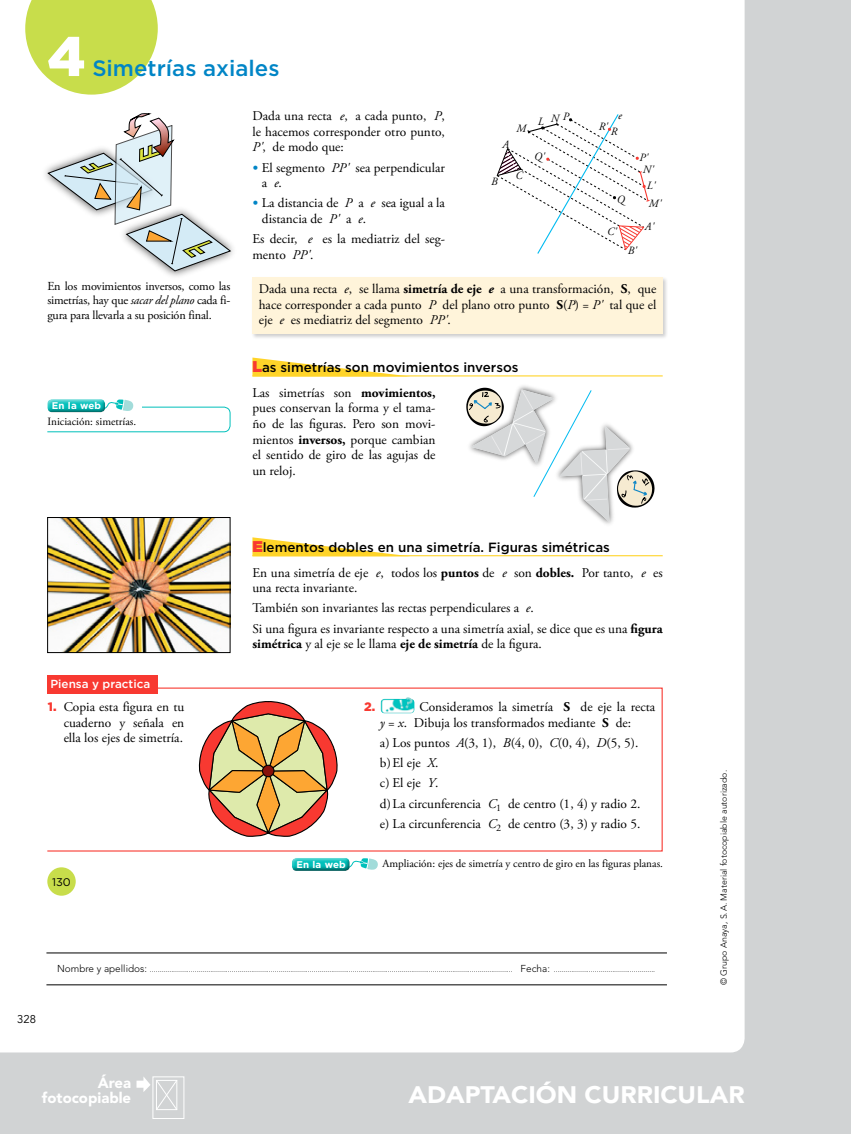
<style>
.page{position:relative;width:851px;height:1134px;background:#fff}
.page>*{position:absolute;margin:0;border:0;box-sizing:border-box;transform-origin:0 0}
.t1{font:900 55.62px "Gotham";color:#fff}
.t2{font:900 23.75px "Avenir LT Std";color:#fff;scale:1.06 1}
.t3{font:500 22.25px "Gotham";color:#0085c6}
.t4{font:900 14.88px/14.9px "Avenir LT Std";color:#fff;text-align:right}
.t5{font:13.38px/15.6px "Adobe Garamond Pro";color:#000}
.t6{font:500 13.38px/24.4px "Gotham";color:#000}
.t7{font:12.25px/14.5px "Adobe Garamond Pro";letter-spacing:-.015em;color:#000;text-align:justify}
.t8{font:900 12.25px "Gotham";color:#f83931}
.t9{font:500 11.62px "Gotham";color:#fff}
.t10{font:11.25px "Avenir LT Std";color:#000}
.t11{font:11.12px "Adobe Garamond Pro";color:#000}
.t12{font:italic 11.12px/15.9px "Adobe Garamond Pro";color:#000;text-align:center}
.t13{font:11.12px "Gotham";color:#000}
.t14{font:700 9.75px "Gotham";letter-spacing:.02em;color:#fff}
.t15{font:300 8.75px "Avenir LT Std";color:#000}
.t16{font:300 7.5px "Avenir LT Std";color:#000}
.s1{font-style:italic}
.s2{font-family:"Gotham";font-weight:900;font-size:12.25px;color:#0085c6}
.s3{font-weight:700}
.s4{font-weight:700;font-style:italic}
.s5{font-weight:900;font-size:15.62px;color:#f83931}
.s6{font-family:"Adobe Garamond Pro";font-weight:400}
.s7{font-family:"Adobe Garamond Pro";font-weight:700}
.s8{font-family:"Adobe Garamond Pro";font-weight:400;font-style:italic}
.s9{font-family:"Gotham";font-weight:900;font-size:12.25px;color:#f83931}
.s10{font-size:10px}
</style>
<div class="page">
<div style="left:0;top:0;width:850px;height:1134px;background:#d1d3d4"></div>
<div style="left:0;top:0;width:744px;height:1052px;background:#fff"></div>
<div style="left:152px;top:1076px;width:32px;height:43px;border:1px solid #fff"></div>
<svg style="left:136px;top:1076px;width:42px;height:35px"></svg>
<hr style="left:46px;top:953px;width:620px;height:1px;background:#000">
<hr style="left:46px;top:984px;width:620px;height:1px;background:#000">
<div style="left:0;top:0;width:709px;height:914px;background:#fff"></div>
<div style="left:47px;top:867px;width:29px;height:29px;background:#c8dd4b;border-radius:50%"></div>
<svg style="left:496px;top:114px;width:154px;height:140px"></svg>
<div style="left:251px;top:276px;width:417px;height:64px;background:#000;opacity:.2"></div>
<div style="left:252px;top:277px;width:410px;height:57px;background:#fff4da"></div>
<svg style="left:252px;top:358px;width:146px;height:17px"></svg>
<hr style="left:252px;top:375px;width:410px;height:1px;background:#ffd429">
<svg style="left:466px;top:388px;width:189px;height:134px"></svg>
<svg style="left:252px;top:537px;width:147px;height:18px"></svg>
<hr style="left:252px;top:555px;width:410px;height:1px;background:#ffd429">
<img style="left:49px;top:519px;width:179px;height:132px">
<div style="left:47px;top:517px;width:183px;height:136px;border:1px solid #000"></div>
<svg style="left:25px;top:0;width:133px;height:95px"></svg>
<svg style="left:198px;top:701px;width:140px;height:136px"></svg>
<div style="left:262px;top:765px;width:12px;height:12px;background:#88110c;border-radius:50%"></div>
<div style="left:262px;top:765px;width:12px;height:12px;border:1px solid #000;border-radius:50%"></div>
<div style="left:47px;top:675px;width:111px;height:19px;background:#f83931"></div>
<img style="left:164px;top:245px;width:69px;height:32px">
<svg style="left:47px;top:113px;width:184px;height:158px"></svg>
<svg style="left:47px;top:399px;width:183px;height:33px"></svg>
<div style="left:47px;top:397px;width:59px;height:16px;background:#000;opacity:.58"></div>
<svg style="left:351px;top:858px;width:27px;height:12px"></svg>
<div style="left:292px;top:856px;width:59px;height:15px;background:#000;opacity:.58"></div>
<img style="left:380px;top:697px;width:34px;height:16px">
<p class="t1" style="left:47px;top:18px;width:40px">4</p>
<p class="t3" style="left:92px;top:54px;width:189px">Simetrías axiales</p>
<p class="t5" style="left:252px;top:108px;width:194px;text-align:justify">Dada una recta <span class="s1">e</span>, a cada punto, <span class="s1">P</span>, le hacemos corresponder otro punto, <span class="s1">P'</span>, de modo que:</p>
<p class="t5" style="left:262px;top:160px;width:184px;text-indent:-9px"><span class="s2">•</span> El segmento <span class="s1">PP'</span> sea perpendicular a <span class="s1">e</span>.</p>
<p class="t5" style="left:262px;top:196px;width:184px;text-indent:-9px"><span class="s2">•</span> La distancia de <span class="s1">P</span> a <span class="s1">e</span> sea igual a la distancia de <span class="s1">P'</span> a <span class="s1">e</span>.</p>
<p class="t5" style="left:252px;top:232px;width:194px">Es decir, <span class="s1">e</span> es la mediatriz del seg&shy;mento <span class="s1">PP'</span>.</p>
<p class="t12" style="left:516px;top:121px;width:11px">M</p>
<p class="t12" style="left:550px;top:110px;width:20px">N P</p>
<p class="t12" style="left:538px;top:114px;width:8px">L</p>
<p class="t12" style="left:618px;top:108px;width:5px">e</p>
<p class="t12" style="left:598px;top:119px;width:10px">R'</p>
<p class="t12" style="left:610px;top:124px;width:8px">R</p>
<p class="t12" style="left:502px;top:136px;width:8px">A</p>
<p class="t12" style="left:534px;top:149px;width:12px">Q'</p>
<p class="t12" style="left:639px;top:150px;width:10px">P'</p>
<p class="t12" style="left:491px;top:173px;width:8px">B</p>
<p class="t12" style="left:515px;top:168px;width:9px">C</p>
<p class="t12" style="left:642px;top:162px;width:14px">N'<br>L'</p>
<p class="t12" style="left:616px;top:191px;width:10px">Q</p>
<p class="t12" style="left:644px;top:192px;width:18px;line-height:23.1px;text-align:left;text-indent:4px">M'<br>A'</p>
<p class="t12" style="left:627px;top:243px;width:10px">B'</p>
<p class="t12" style="left:607px;top:223px;width:11px">C'</p>
<p class="t7" style="left:47px;top:279px;width:184px">En los movimientos inversos, como las simetrías, hay que <span class="s1">sacar del plano</span> cada fi&shy;gura para llevarla a su posición final.</p>
<p class="t14" style="left:52px;top:399px;width:51px">En la web</p>
<p class="t11" style="left:48px;top:415px;width:90px">Iniciación: simetrías.</p>
<p class="t5" style="left:259px;top:282px;width:399px;text-align:justify">Dada una recta <span class="s1">e</span>, se llama <span class="s3">simetría de eje</span> <span class="s4">e</span> a una transformación, <span class="s3">S</span>, que hace corresponder a cada punto <span class="s1">P</span> del plano otro punto <span class="s3">S</span>(<span class="s1">P</span>) = <span class="s1">P'</span> tal que el eje <span class="s1">e</span> es mediatriz del segmento <span class="s1">PP'</span>.</p>
<p class="t6" style="left:252px;top:355px;width:267px"><span class="s5">L</span>as simetrías son movimientos inversos<br><span class="s6">Las simetrías son</span> <span class="s7">movimientos,</span></p>
<p class="t5" style="left:252px;top:401px;width:184px;text-align:justify">pues conservan la forma y el tama&shy;ño de las figuras. Pero son movi&shy;mientos <span class="s3">inversos,</span> porque cambian el sentido de giro de las agujas de un reloj.</p>
<p class="t9" style="left:50px;top:676px;width:101px">Piensa y practica</p>
<p class="t6" style="left:252px;top:535px;width:411px"><span class="s5">E</span>lementos dobles en una simetría. Figuras simétricas<br><span class="s6">En una simetría de eje</span> <span class="s8">e</span><span class="s6">, todos los</span> <span class="s7">puntos</span> <span class="s6">de</span> <span class="s8">e</span> <span class="s6">son</span> <span class="s7">dobles.</span> <span class="s6">Por tanto,</span> <span class="s8">e</span> <span class="s6">es</span></p>
<p class="t5" style="left:252px;top:578px;width:411px;line-height:20.2px">una recta invariante.<br>También son invariantes las rectas perpendiculares a <span class="s1">e</span>.<br>Si una figura es invariante respecto a una simetría axial, se dice que es una <span class="s3">figura</span></p>
<p class="t5" style="left:252px;top:637px;width:291px"><span class="s3">simétrica</span> y al eje se le llama <span class="s3">eje de simetría</span> de la figura.</p>
<p class="t5" style="left:64px;top:699px;width:122px;text-align:justify;text-indent:-16px"><span class="s9">1.</span> Copia esta figura en tu cuaderno y señala en ella los ejes de simetría.</p>
<p class="t8" style="left:364px;top:698px;width:13px">2.</p>
<p class="t5" style="left:380px;top:699px;width:277px;text-indent:39px">Consideramos la simetría <span class="s3">S</span> de eje la recta <span class="s1">y</span> = <span class="s1">x</span>. Dibuja los transformados mediante <span class="s3">S</span> de:</p>
<p class="t5" style="left:380px;top:733px;width:262px;line-height:20.2px">a) Los puntos <span class="s1">A</span>(3, 1), <span class="s1">B</span>(4, 0), <span class="s1">C</span>(0, 4), <span class="s1">D</span>(5, 5). b)El eje <span class="s1">X</span>.<br>c) El eje <span class="s1">Y</span>.<br>d)La circunferencia <span class="s1">C</span><sub>1</sub> de centro (1, 4) y radio 2. e) La circunferencia <span class="s1">C</span><sub>2</sub> de centro (3, 3) y radio 5.</p>
<p class="t13" style="left:52px;top:875px;width:20px">130</p>
<p class="t14" style="left:296px;top:858px;width:51px">En la web</p>
<p class="t11" style="left:382px;top:857px;width:282px">Ampliación: ejes de simetría y centro de giro en las figuras planas.</p>
<p class="t10" style="left:17px;top:1013px;width:20px">328</p>
<p class="t16" style="left:57px;top:965px;width:599px"><span class="s10">Nombre y apellidos:</span> .......................................................................................................................................................................................... <span class="s10">Fecha:</span> ....................................................</p>
<p class="t15" style="left:718px;top:985px;width:217px;rotate:-90deg">© Grupo Anaya, S.A. Material fotocopiable autorizado.</p>
<p class="t4" style="left:42px;top:1075px;width:91px">Área fotocopiable</p>
<h2 class="t2" style="left:408px;top:1080px;width:318px">ADAPTACIÓN CURRICULAR</h2>
</div>
